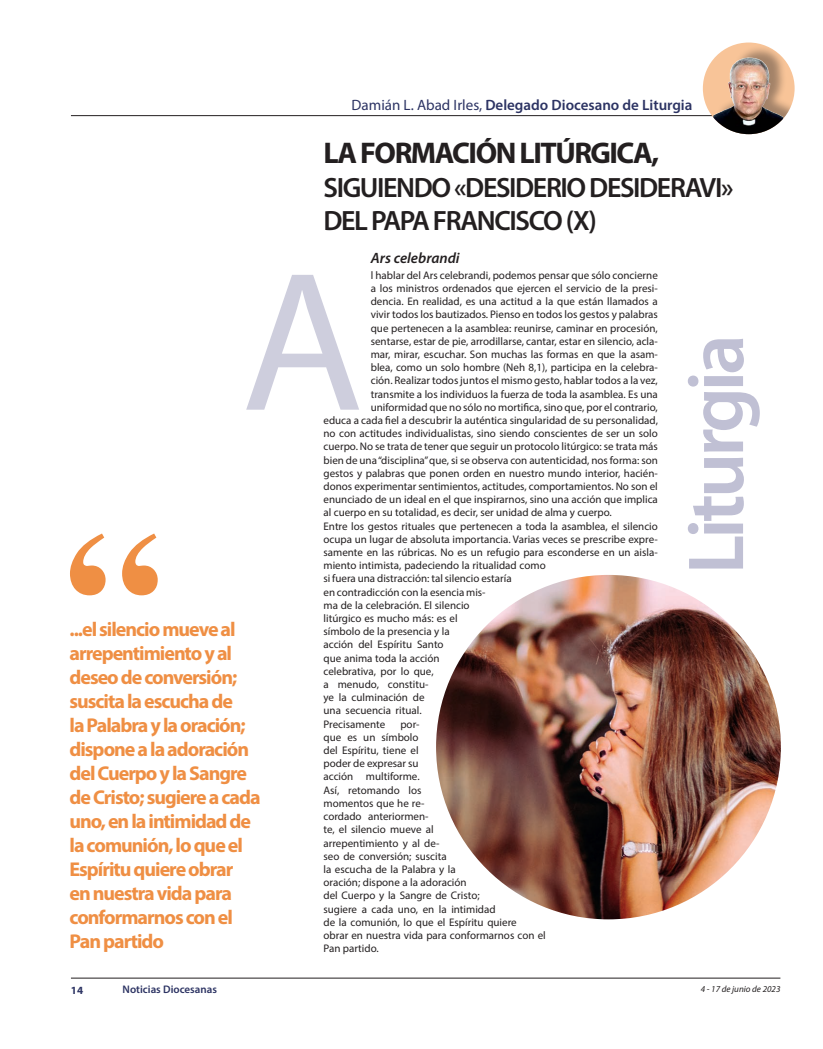
<style>
.page{position:relative;width:823px;height:1049px;background:#fff}
.page>*{position:absolute;margin:0;border:0;box-sizing:border-box;transform-origin:0 0}
.t1{font:200px "Myriad Pro";color:#cecedd}
.t2{font:700 184px "Times";color:#ef8f44;scale:1.05 1}
.t3{font:600 80px "Myriad Pro";letter-spacing:-.05em;color:#c0c0d4}
.t4{font:700 30px "Myriad Pro";letter-spacing:-.05em;color:#231f20}
.t5{font:600 28px "Myriad Pro";letter-spacing:-.05em;color:#231f20}
.t6{font:700 20px/24px "Myriad Pro";letter-spacing:-.05em;color:#ef8f44}
.parrafo2{font:600 15px "Myriad Pro";color:#2c3363}
.t7{font:italic 600 15px "Myriad Pro";color:#231f20}
.t8{font:11px/13.2px "Myriad Pro";color:#231f20}
.t9{font:600 11px "Myriad Pro";color:#2c3363}
.t10{font:700 11px "Myriad Pro";color:#2c3363}
.t11{font:italic 9px "Myriad Pro";color:#231f20}
.s1{font-weight:400}
</style>
<div class="page">
<hr style="left:71px;top:978px;width:709px;height:1px;background:#231f20">
<hr style="left:71px;top:115px;width:709px;height:1px;background:#231f20">
<div style="left:702px;top:43px;width:92px;height:91px;background:#f8c498;border-radius:50%"></div>
<div style="left:715px;top:45px;width:79px;height:89px;background:#231f20;opacity:.4"></div>
<img style="left:712px;top:49px;width:70px;height:85px">
<img style="left:436px;top:575px;width:344px;height:344px;border-radius:172px">
<p class="parrafo2" style="left:351px;top:95px;width:342px"><span class="s1">Damián L. Abad Irles,</span> Delegado Diocesano de Liturgia</p>
<p class="t4" style="left:323px;top:133px;width:337px">LA FORMACIÓN LITÚRGICA,</p>
<p class="t5" style="left:323px;top:170px;width:411px">SIGUIENDO «DESIDERIO DESIDERAVI»</p>
<p class="t5" style="left:323px;top:203px;width:274px">DEL PAPA FRANCISCO (X)</p>
<p class="t7" style="left:370px;top:249px;width:90px">Ars celebrandi</p>
<p class="t8" style="left:370px;top:268px;width:288px">l hablar del Ars celebrandi, podemos pensar que sólo concierne</p>
<p class="t8" style="left:370px;top:281px;width:288px">a los ministros ordenados que ejercen el servicio de la presi-</p>
<p class="t8" style="left:370px;top:295px;width:288px">dencia. En realidad, es una actitud a la que están llamados a</p>
<p class="t8" style="left:370px;top:308px;width:288px">vivir todos los bautizados. Pienso en todos los gestos y palabras</p>
<p class="t8" style="left:370px;top:321px;width:288px">que pertenecen a la asamblea: reunirse, caminar en procesión,</p>
<p class="t8" style="left:370px;top:334px;width:288px">sentarse, estar de pie, arrodillarse, cantar, estar en silencio, acla-</p>
<p class="t8" style="left:370px;top:347px;width:288px">mar, mirar, escuchar. Son muchas las formas en que la asam-</p>
<p class="t8" style="left:370px;top:361px;width:288px">blea, como un solo hombre (Neh 8,1), participa en la celebra-</p>
<p class="t8" style="left:370px;top:374px;width:288px">ción. Realizar todos juntos el mismo gesto, hablar todos a la vez,</p>
<p class="t8" style="left:370px;top:387px;width:288px">transmite a los individuos la fuerza de toda la asamblea. Es una</p>
<p class="t8" style="left:370px;top:400px;width:288px">uniformidad que no sólo no mortifica, sino que, por el contrario,</p>
<p class="t8" style="left:323px;top:413px;width:336px">educa a cada fiel a descubrir la auténtica singularidad de su personalidad,</p>
<p class="t8" style="left:323px;top:427px;width:336px">no con actitudes individualistas, sino siendo conscientes de ser un solo</p>
<p class="t8" style="left:323px;top:440px;width:336px">cuerpo. No se trata de tener que seguir un protocolo litúrgico: se trata más</p>
<p class="t8" style="left:323px;top:453px;width:335px">bien de una “disciplina” que, si se observa con autenticidad, nos forma: son</p>
<p class="t8" style="left:323px;top:466px;width:336px">gestos y palabras que ponen orden en nuestro mundo interior, hacién-</p>
<p class="t8" style="left:323px;top:479px;width:335px">donos experimentar sentimientos, actitudes, comportamientos. No son el</p>
<p class="t8" style="left:323px;top:493px;width:336px">enunciado de un ideal en el que inspirarnos, sino una acción que implica</p>
<p class="t8" style="left:323px;top:506px;width:289px">al cuerpo en su totalidad, es decir, ser unidad de alma y cuerpo.</p>
<p class="t8" style="left:323px;top:519px;width:336px">Entre los gestos rituales que pertenecen a toda la asamblea, el silencio ocupa un lugar de absoluta importancia. Varias veces se prescribe expre&shy;samente en las rúbricas. No es un refugio para esconderse en un aisla&shy;miento intimista, padeciendo la ritualidad como<br>si fuera una distracción: tal silencio estaría<br>en contradicción con la esencia mis-<br>ma de la celebración. El silencio<br>litúrgico es mucho más: es el<br>símbolo de la presencia y la<br>acción del Espíritu Santo<br>que anima toda la acción<br>celebrativa, por lo que,<br>a menudo, constitu-<br>ye la culminación de<br>una secuencia ritual.<br>Precisamente</p>
<p class="t1" style="left:241px;top:219px;width:124px">A</p>
<p class="t2" style="left:64px;top:422px;width:93px">“</p>
<p class="t6" style="left:69px;top:617px;width:192px">...el silencio mueve al arrepentimiento y al deseo de conversión; suscita la escucha de<br>la Palabra y la oración; dispone a la adoración del Cuerpo y la Sangre de Cristo; sugiere a cada uno, en la intimidad de la comunión, lo que el<br>Espíritu quiere obrar</p>
<p class="t6" style="left:69px;top:881px;width:164px">en nuestra vida para</p>
<p class="t6" style="left:69px;top:905px;width:165px">conformarnos con el</p>
<p class="t6" style="left:69px;top:929px;width:96px">Pan partido</p>
<p class="t8" style="left:323px;top:717px;width:224px;text-indent:77px">por-<br>que es un símbolo<br>del Espíritu, tiene el<br>poder de expresar su<br>acción multiforme.<br>Así, retomando los<br>momentos que he re-<br>cordado anteriormen-<br>te, el silencio mueve al<br>arrepentimiento y al de-<br>seo de conversión; suscita<br>la escucha de la Palabra y la<br>oración; dispone a la adoración<br>del Cuerpo y la Sangre de Cristo;<br>sugiere a cada uno, en la intimidad<br>de la comunión, lo que el Espíritu quiere<br>obrar en nuestra vida para conformarnos con el<br>Pan partido.</p>
<p class="t3" style="left:664px;top:574px;width:241px;rotate:-90deg">Liturgia</p>
<p class="t10" style="left:71px;top:982px;width:14px">14</p>
<p class="t9" style="left:122px;top:982px;width:96px">Noticias Diocesanas</p>
<p class="t11" style="left:700px;top:983px;width:81px">4 - 17 de junio de 2023</p>
</div>
